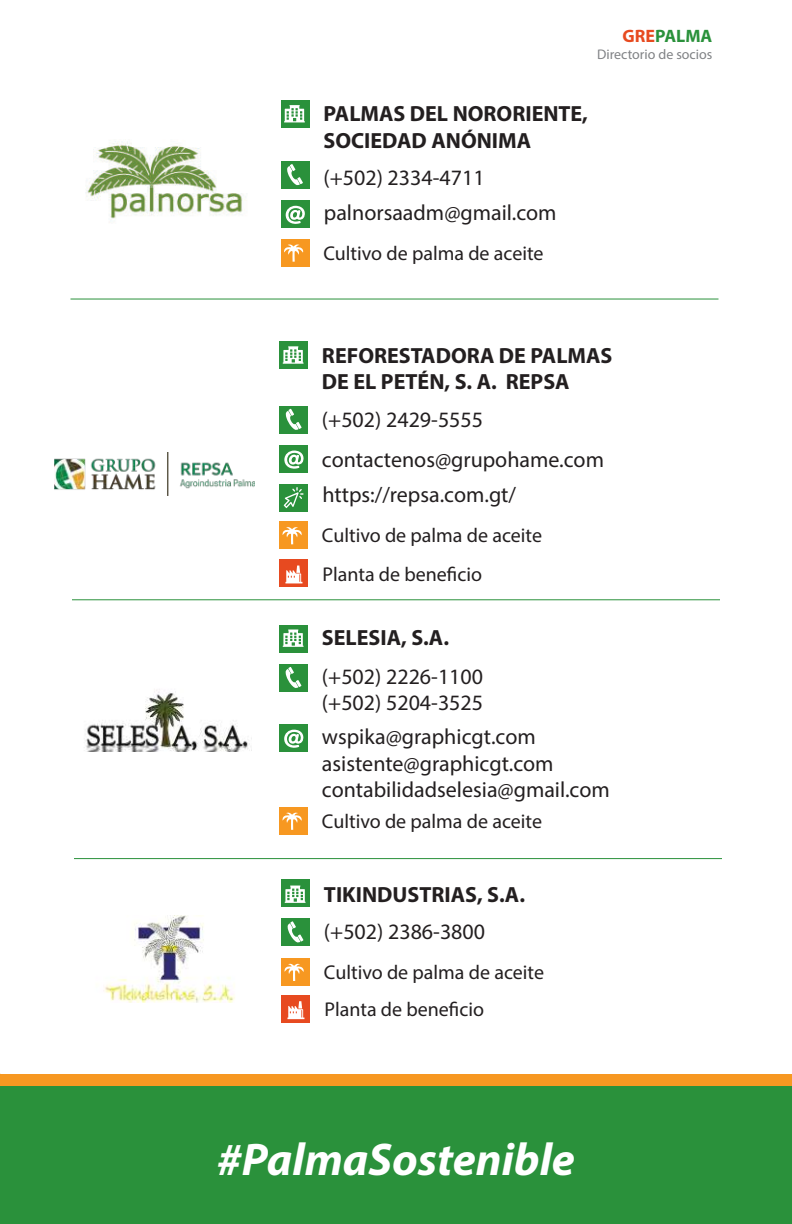
<style>
.page{position:relative;width:792px;height:1224px;background:#fff}
.page>*{position:absolute;margin:0;border:0;box-sizing:border-box;transform-origin:0 0}
.t1{font:italic 700 46px "Myriad Pro";color:#fff}
.t2{font:22px/26.4px "Myriad Pro";color:#231f20}
.t3{font:700 22px/26.4px "Myriad Pro";color:#231f20}
.t4{font:20px "Myriad Pro";color:#231f20}
.t5{font:700 18px "Myriad Pro";color:#2a913b}
.t6{font:14px "Myriad Pro";color:#808285}
.s1{color:#e74a20}
</style>
<div class="page">
<img style="left:104px;top:915px;width:131px;height:87px">
<div style="left:281px;top:101px;width:28px;height:27px;background:#2a913b"></div>
<div style="left:281px;top:161px;width:28px;height:27px;background:#2a913b"></div>
<div style="left:281px;top:200px;width:28px;height:27px;background:#2a913b"></div>
<svg style="left:286px;top:206px;width:19px;height:18px"></svg>
<svg style="left:287px;top:164px;width:16px;height:21px"></svg>
<svg style="left:284px;top:105px;width:21px;height:17px"></svg>
<img style="left:55px;top:453px;width:200px;height:43px">
<img style="left:85px;top:690px;width:167px;height:61px">
<div style="left:279px;top:625px;width:29px;height:27px;background:#2a913b"></div>
<div style="left:281px;top:880px;width:29px;height:27px;background:#2a913b"></div>
<div style="left:279px;top:664px;width:29px;height:27px;background:#2a913b"></div>
<div style="left:281px;top:919px;width:29px;height:27px;background:#2a913b"></div>
<div style="left:279px;top:724px;width:29px;height:27px;background:#2a913b"></div>
<svg style="left:284px;top:730px;width:20px;height:18px"></svg>
<svg style="left:286px;top:667px;width:15px;height:21px"></svg>
<svg style="left:288px;top:921px;width:15px;height:22px"></svg>
<div style="left:280px;top:342px;width:28px;height:27px;background:#2a913b"></div>
<div style="left:280px;top:406px;width:28px;height:27px;background:#2a913b"></div>
<div style="left:280px;top:445px;width:28px;height:27px;background:#2a913b"></div>
<svg style="left:284px;top:451px;width:20px;height:18px"></svg>
<svg style="left:286px;top:409px;width:16px;height:21px"></svg>
<div style="left:280px;top:484px;width:28px;height:27px;background:#2a913b"></div>
<svg style="left:284px;top:487px;width:20px;height:21px"></svg>
<svg style="left:283px;top:346px;width:21px;height:18px"></svg>
<svg style="left:283px;top:630px;width:21px;height:17px"></svg>
<svg style="left:285px;top:886px;width:21px;height:17px"></svg>
<hr style="left:70px;top:299px;width:648px;height:1px;background:#2a913b">
<hr style="left:72px;top:599px;width:648px;height:1px;background:#2a913b">
<hr style="left:74px;top:858px;width:648px;height:1px;background:#2a913b">
<div style="left:0;top:1086px;width:792px;height:138px;background:#2a913b"></div>
<div style="left:0;top:1074px;width:792px;height:12px;background:#f79821"></div>
<div style="left:279px;top:522px;width:29px;height:27px;background:#f79821"></div>
<svg style="left:282px;top:527px;width:20px;height:17px"></svg>
<div style="left:279px;top:807px;width:29px;height:27px;background:#f79821"></div>
<svg style="left:282px;top:812px;width:20px;height:18px"></svg>
<div style="left:281px;top:959px;width:29px;height:27px;background:#f79821"></div>
<svg style="left:284px;top:963px;width:20px;height:18px"></svg>
<div style="left:281px;top:239px;width:28px;height:27px;background:#f79821"></div>
<svg style="left:284px;top:244px;width:19px;height:18px"></svg>
<div style="left:279px;top:560px;width:29px;height:27px;background:#e74a20"></div>
<svg style="left:285px;top:566px;width:17px;height:17px"></svg>
<div style="left:281px;top:996px;width:29px;height:27px;background:#e74a20"></div>
<svg style="left:287px;top:1001px;width:17px;height:18px"></svg>
<img style="left:85px;top:141px;width:161px;height:80px">
<p class="t5" style="left:623px;top:24px;width:91px"><span class="s1">GRE</span>PALMA</p>
<p class="t6" style="left:597px;top:46px;width:117px">Directorio de socios</p>
<p class="t3" style="left:323px;top:100px;width:266px">PALMAS DEL NORORIENTE,<br>SOCIEDAD ANÓNIMA</p>
<p class="t2" style="left:323px;top:160px;width:235px;line-height:35px">(+502) 2334-4711 palnorsaadm@gmail.com</p>
<p class="t4" style="left:323px;top:241px;width:222px">Cultivo de palma de aceite</p>
<p class="t3" style="left:322px;top:341px;width:292px">REFORESTADORA DE PALMAS<br>DE EL PETÉN, S. A. REPSA</p>
<p class="t2" style="left:322px;top:406px;width:163px">(+502) 2429-5555</p>
<p class="t2" style="left:322px;top:446px;width:284px">contactenos@grupohame.com</p>
<p class="t2" style="left:322px;top:481px;width:195px">https://repsa.com.gt/</p>
<p class="t4" style="left:322px;top:523px;width:222px">Cultivo de palma de aceite</p>
<p class="t4" style="left:323px;top:561px;width:161px">Planta de beneficio</p>
<p class="t3" style="left:322px;top:623px;width:129px">SELESIA, S.A.</p>
<p class="t2" style="left:322px;top:663px;width:163px">(+502) 2226-1100 (+502) 5204-3525</p>
<p class="t2" style="left:322px;top:724px;width:289px">wspika@graphicgt.com asistente@graphicgt.com contabilidadselesia@gmail.com</p>
<p class="t4" style="left:322px;top:809px;width:222px">Cultivo de palma de aceite</p>
<p class="t3" style="left:324px;top:881px;width:203px">TIKINDUSTRIAS, S.A.</p>
<p class="t2" style="left:324px;top:918px;width:163px">(+502) 2386-3800</p>
<p class="t4" style="left:324px;top:960px;width:222px">Cultivo de palma de aceite</p>
<p class="t4" style="left:325px;top:997px;width:161px">Planta de beneficio</p>
<h1 class="t1" style="left:217px;top:1130px;width:359px">#PalmaSostenible</h1>
</div>
